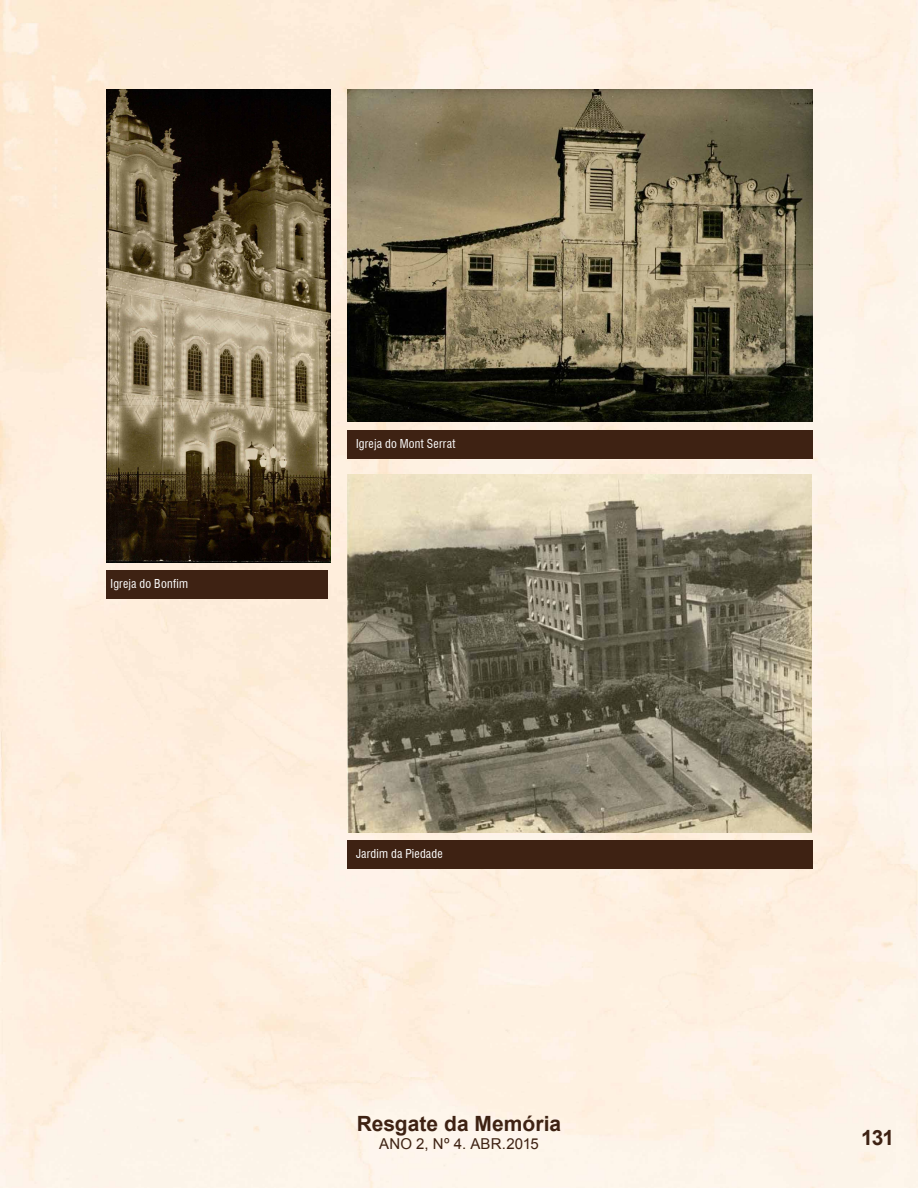
<style>
.page{position:relative;width:918px;height:1188px;background:#fff}
.page>*{position:absolute;margin:0;border:0;box-sizing:border-box;transform-origin:0 0}
.t1{font:700 21px "Arial";color:#3e2213}
.t2{font:15px "Arial";letter-spacing:.01em;color:#3e2213}
.t3{font:condensed 12px "Swiss 721 BT";letter-spacing:.02em;color:#fff}
</style>
<div class="page">
<img style="left:0;top:0;width:918px;height:1188px">
<img style="left:106px;top:89px;width:224px;height:473px">
<img style="left:347px;top:89px;width:465px;height:333px">
<img style="left:347px;top:475px;width:465px;height:358px">
<div style="left:347px;top:430px;width:465px;height:28px;background:#3e2213"></div>
<div style="left:347px;top:841px;width:465px;height:28px;background:#3e2213"></div>
<div style="left:106px;top:570px;width:221px;height:28px;background:#3e2213"></div>
<p class="t3" style="left:111px;top:576px;width:79px">Igreja do Bonfim</p>
<p class="t3" style="left:356px;top:436px;width:101px">Igreja do Mont Serrat</p>
<p class="t3" style="left:356px;top:847px;width:88px">Jardim da Piedade</p>
<h1 class="t1" style="left:357px;top:1110px;width:206px">Resgate da Memória</h1>
<p class="t2" style="left:379px;top:1134px;width:161px">ANO 2, Nº 4. ABR.2015</p>
<h1 class="t1" style="left:861px;top:1124px;width:35px">131</h1>
</div>
